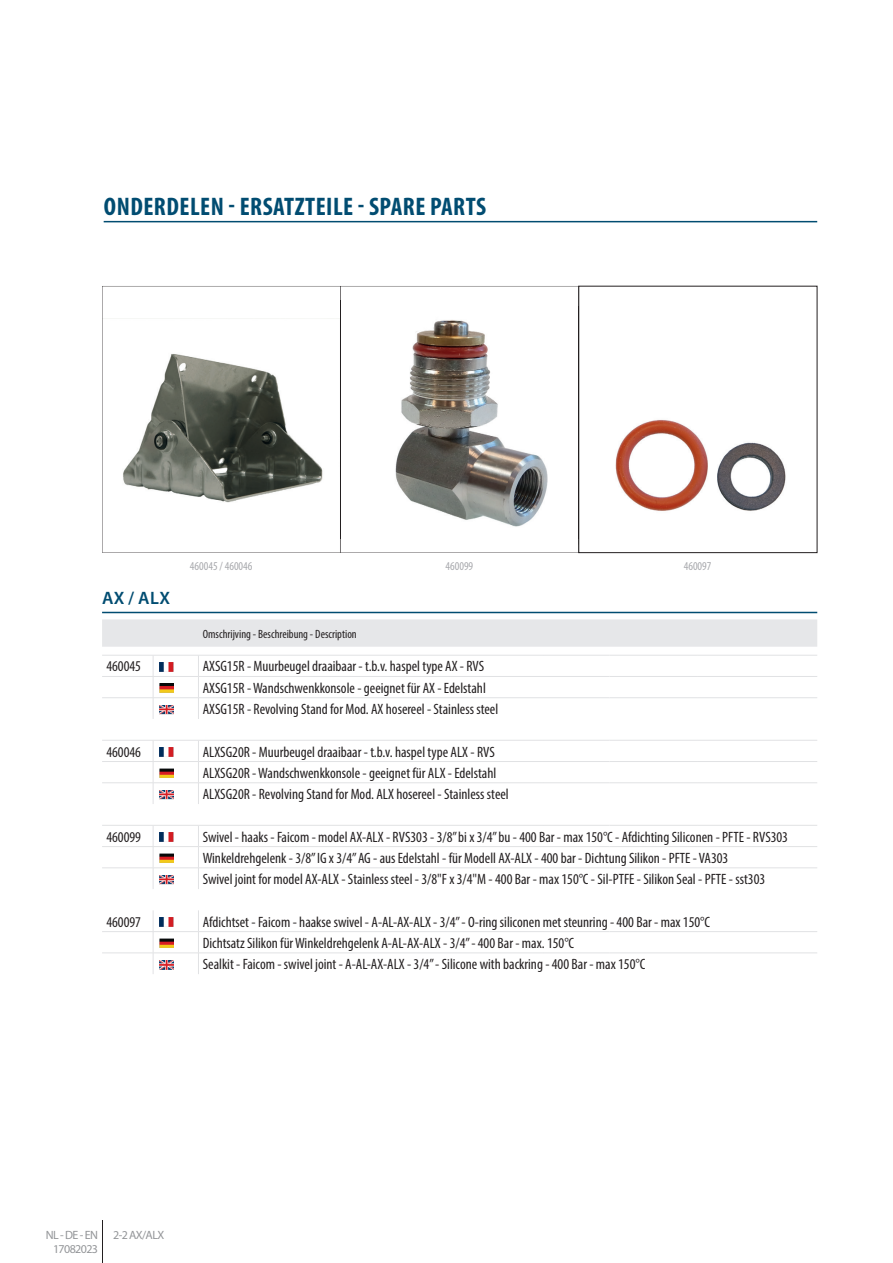
<style>
.page{position:relative;width:893px;height:1263px;background:#fff}
.page>*{position:absolute;margin:0;border:0;box-sizing:border-box;transform-origin:0 0}
.t1{font:700 condensed 25.5px "Myriad Pro";letter-spacing:.02em;color:#014c71}
.t2{font:600 18px "Myriad Pro";color:#014c71}
.t3{font:condensed 15px/21.3px "Myriad Pro";color:#231f20}
.t4{font:condensed 12px "Myriad Pro";color:#231f20}
.t5{font:condensed 12px "Myriad Pro";color:#a8a9ad}
.t6{font:12px/14.4px "Myriad Pro";letter-spacing:-.05em;color:#939598;text-align:center}
</style>
<div class="page">
<hr style="left:104px;top:221px;width:713px;height:1px;background:#014c71">
<div style="left:102px;top:619px;width:715px;height:28px;background:#e6e7e9"></div>
<hr style="left:153px;top:655px;width:45px;height:1px;background:#e1e2e4">
<hr style="left:198px;top:655px;width:346px;height:1px;background:#e1e2e4">
<hr style="left:544px;top:655px;width:65px;height:1px;background:#e1e2e4">
<hr style="left:609px;top:655px;width:89px;height:1px;background:#e1e2e4">
<hr style="left:698px;top:655px;width:119px;height:1px;background:#e1e2e4">
<hr style="left:153px;top:676px;width:45px;height:1px;background:#e1e2e4">
<hr style="left:198px;top:676px;width:346px;height:1px;background:#e1e2e4">
<hr style="left:544px;top:676px;width:65px;height:1px;background:#e1e2e4">
<hr style="left:609px;top:676px;width:89px;height:1px;background:#e1e2e4">
<hr style="left:698px;top:676px;width:119px;height:1px;background:#e1e2e4">
<hr style="left:153px;top:697px;width:45px;height:1px;background:#e1e2e4">
<hr style="left:198px;top:697px;width:346px;height:1px;background:#e1e2e4">
<svg style="left:198px;top:656px;width:1px;height:63px"></svg>
<hr style="left:544px;top:697px;width:65px;height:1px;background:#e1e2e4">
<hr style="left:609px;top:697px;width:89px;height:1px;background:#e1e2e4">
<hr style="left:698px;top:697px;width:119px;height:1px;background:#e1e2e4">
<hr style="left:153px;top:740px;width:45px;height:1px;background:#e1e2e4">
<hr style="left:198px;top:740px;width:346px;height:1px;background:#e1e2e4">
<hr style="left:544px;top:740px;width:65px;height:1px;background:#e1e2e4">
<hr style="left:609px;top:740px;width:89px;height:1px;background:#e1e2e4">
<hr style="left:698px;top:740px;width:119px;height:1px;background:#e1e2e4">
<hr style="left:153px;top:761px;width:45px;height:1px;background:#e1e2e4">
<hr style="left:198px;top:761px;width:346px;height:1px;background:#e1e2e4">
<hr style="left:544px;top:761px;width:65px;height:1px;background:#e1e2e4">
<hr style="left:609px;top:761px;width:89px;height:1px;background:#e1e2e4">
<hr style="left:698px;top:761px;width:119px;height:1px;background:#e1e2e4">
<hr style="left:153px;top:782px;width:45px;height:1px;background:#e1e2e4">
<hr style="left:198px;top:782px;width:346px;height:1px;background:#e1e2e4">
<svg style="left:198px;top:741px;width:1px;height:63px"></svg>
<hr style="left:544px;top:782px;width:65px;height:1px;background:#e1e2e4">
<hr style="left:609px;top:782px;width:89px;height:1px;background:#e1e2e4">
<hr style="left:698px;top:782px;width:119px;height:1px;background:#e1e2e4">
<hr style="left:153px;top:825px;width:45px;height:1px;background:#e1e2e4">
<hr style="left:153px;top:846px;width:45px;height:1px;background:#e1e2e4">
<hr style="left:153px;top:867px;width:45px;height:1px;background:#e1e2e4">
<svg style="left:198px;top:826px;width:1px;height:63px"></svg>
<hr style="left:153px;top:931px;width:45px;height:1px;background:#e1e2e4">
<hr style="left:153px;top:953px;width:45px;height:1px;background:#e1e2e4">
<svg style="left:198px;top:910px;width:1px;height:64px"></svg>
<hr style="left:102px;top:655px;width:51px;height:1px;background:#e1e2e4">
<hr style="left:102px;top:676px;width:51px;height:1px;background:#e1e2e4">
<hr style="left:102px;top:697px;width:51px;height:1px;background:#e1e2e4">
<svg style="left:153px;top:656px;width:1px;height:63px"></svg>
<hr style="left:102px;top:740px;width:51px;height:1px;background:#e1e2e4">
<hr style="left:102px;top:761px;width:51px;height:1px;background:#e1e2e4">
<hr style="left:102px;top:782px;width:51px;height:1px;background:#e1e2e4">
<svg style="left:153px;top:741px;width:1px;height:63px"></svg>
<svg style="left:153px;top:826px;width:1px;height:63px"></svg>
<svg style="left:153px;top:910px;width:1px;height:64px"></svg>
<hr style="left:102px;top:825px;width:51px;height:1px;background:#e1e2e4">
<hr style="left:102px;top:846px;width:51px;height:1px;background:#e1e2e4">
<hr style="left:102px;top:867px;width:51px;height:1px;background:#e1e2e4">
<hr style="left:102px;top:931px;width:51px;height:1px;background:#e1e2e4">
<hr style="left:102px;top:953px;width:51px;height:1px;background:#e1e2e4">
<hr style="left:198px;top:825px;width:346px;height:1px;background:#e1e2e4">
<hr style="left:544px;top:825px;width:65px;height:1px;background:#e1e2e4">
<hr style="left:609px;top:825px;width:89px;height:1px;background:#e1e2e4">
<hr style="left:698px;top:825px;width:119px;height:1px;background:#e1e2e4">
<hr style="left:198px;top:846px;width:346px;height:1px;background:#e1e2e4">
<hr style="left:544px;top:846px;width:65px;height:1px;background:#e1e2e4">
<hr style="left:609px;top:846px;width:89px;height:1px;background:#e1e2e4">
<hr style="left:698px;top:846px;width:119px;height:1px;background:#e1e2e4">
<hr style="left:198px;top:867px;width:346px;height:1px;background:#e1e2e4">
<hr style="left:544px;top:867px;width:65px;height:1px;background:#e1e2e4">
<hr style="left:609px;top:867px;width:89px;height:1px;background:#e1e2e4">
<hr style="left:698px;top:867px;width:119px;height:1px;background:#e1e2e4">
<hr style="left:198px;top:931px;width:346px;height:1px;background:#e1e2e4">
<hr style="left:544px;top:931px;width:65px;height:1px;background:#e1e2e4">
<hr style="left:609px;top:931px;width:89px;height:1px;background:#e1e2e4">
<hr style="left:698px;top:931px;width:119px;height:1px;background:#e1e2e4">
<hr style="left:198px;top:953px;width:346px;height:1px;background:#e1e2e4">
<hr style="left:544px;top:953px;width:65px;height:1px;background:#e1e2e4">
<hr style="left:609px;top:953px;width:89px;height:1px;background:#e1e2e4">
<hr style="left:698px;top:953px;width:119px;height:1px;background:#e1e2e4">
<svg style="left:160px;top:662px;width:13px;height:9px"></svg>
<svg style="left:160px;top:683px;width:13px;height:10px"></svg>
<svg style="left:160px;top:705px;width:13px;height:9px"></svg>
<svg style="left:160px;top:747px;width:13px;height:9px"></svg>
<svg style="left:160px;top:769px;width:13px;height:9px"></svg>
<svg style="left:160px;top:790px;width:13px;height:9px"></svg>
<svg style="left:160px;top:832px;width:13px;height:9px"></svg>
<svg style="left:160px;top:854px;width:13px;height:9px"></svg>
<svg style="left:160px;top:875px;width:13px;height:9px"></svg>
<svg style="left:160px;top:917px;width:13px;height:9px"></svg>
<svg style="left:160px;top:939px;width:13px;height:9px"></svg>
<svg style="left:160px;top:960px;width:13px;height:9px"></svg>
<hr style="left:102px;top:612px;width:715px;height:1px;background:#014c71">
<svg style="left:102px;top:286px;width:238px;height:267px"></svg>
<svg style="left:340px;top:286px;width:238px;height:267px"></svg>
<img style="left:615px;top:420px;width:171px;height:91px">
<div style="left:578px;top:286px;width:239px;height:267px;border:1px solid #231f20"></div>
<hr style="left:102px;top:1220px;width:1px;height:43px;background:#231f20">
<h1 class="t1" style="left:104px;top:190px;width:384px">ONDERDELEN - ERSATZTEILE - SPARE PARTS</h1>
<p class="t2" style="left:102px;top:586px;width:69px">AX / ALX</p>
<p class="t5" style="left:190px;top:559px;width:64px">460045 / 460046</p>
<p class="t5" style="left:445px;top:559px;width:29px">460099</p>
<p class="t5" style="left:684px;top:559px;width:29px">460097</p>
<p class="t4" style="left:203px;top:626px;width:156px">Omschrijving - Beschreibung - Description</p>
<p class="t3" style="left:106px;top:656px;width:36px">460045</p>
<p class="t3" style="left:203px;top:656px;width:297px">AXSG15R - Muurbeugel draaibaar - t.b.v. haspel type AX - RVS<br>AXSG15R - Wandschwenkkonsole - geeignet für AX - Edelstahl<br>AXSG15R - Revolving Stand for Mod. AX hosereel - Stainless steel</p>
<p class="t3" style="left:106px;top:741px;width:36px">460046</p>
<p class="t3" style="left:203px;top:741px;width:307px">ALXSG20R - Muurbeugel draaibaar - t.b.v. haspel type ALX - RVS<br>ALXSG20R - Wandschwenkkonsole - geeignet für ALX - Edelstahl<br>ALXSG20R - Revolving Stand for Mod. ALX hosereel - Stainless steel</p>
<p class="t3" style="left:106px;top:826px;width:36px">460099</p>
<p class="t3" style="left:203px;top:826px;width:587px">Swivel - haaks - Faicom - model AX-ALX - RVS303 - 3/8” bi x 3/4” bu - 400 Bar - max 150°C - Afdichting Siliconen - PFTE - RVS303<br>Winkeldrehgelenk - 3/8” IG x 3/4” AG - aus Edelstahl - für Modell AX-ALX - 400 bar - Dichtung Silikon - PFTE - VA303<br>Swivel joint for model AX-ALX - Stainless steel - 3/8"F x 3/4"M - 400 Bar - max 150°C - Sil-PTFE - Silikon Seal - PFTE - sst303</p>
<p class="t3" style="left:106px;top:911px;width:36px">460097</p>
<p class="t3" style="left:203px;top:911px;width:509px">Afdichtset - Faicom - haakse swivel - A-AL-AX-ALX - 3/4” - O-ring siliconen met steunring - 400 Bar - max 150°C<br>Dichtsatz Silikon für Winkeldrehgelenk A-AL-AX-ALX - 3/4” - 400 Bar - max. 150°C<br>Sealkit - Faicom - swivel joint - A-AL-AX-ALX - 3/4” - Silicone with backring - 400 Bar - max 150°C</p>
<p class="t6" style="left:46px;top:1227px;width:54px">NL - DE - EN<br>17082023</p>
<p class="t6" style="left:113px;top:1227px;width:53px">2-2 AX/ALX</p>
</div>
